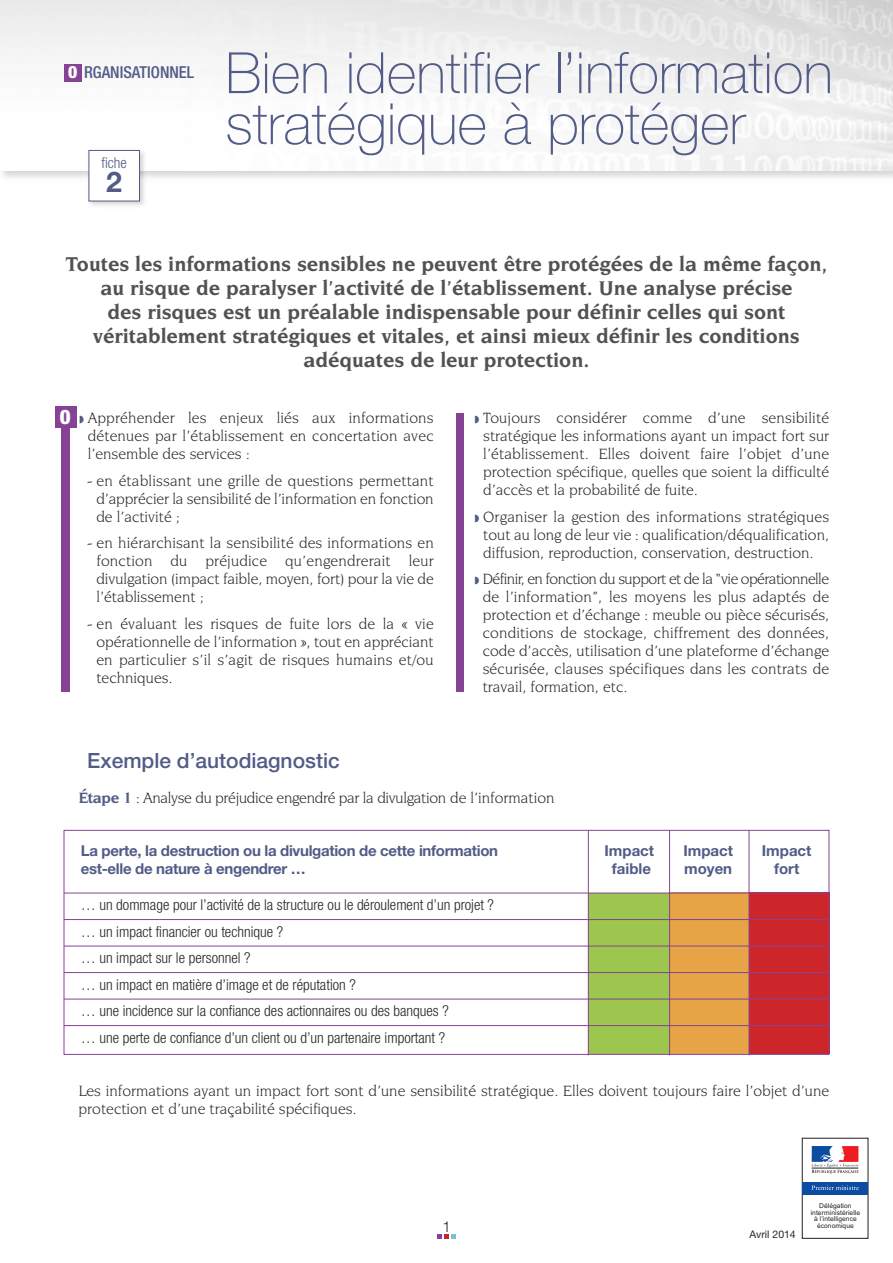
<style>
.page{position:relative;width:893px;height:1263px;background:#fff}
.page>*{position:absolute;margin:0;border:0;box-sizing:border-box;transform-origin:0 0}
.t1{font:100 57px/51px "Helvetica Neue";color:#525c86}
.t2{font:700 28.5px "Helvetica Neue";color:#525c86}
.t3{font:700 21px/24px "Novarese IT Cby BT";color:#525152;text-align:center}
.t4{font:500 21px "Helvetica Neue";color:#525c86}
.t5{font:900 condensed 19.5px "Helvetica Neue";color:#fff}
.t6{font:500 condensed 16.5px "Helvetica Neue";color:#525c86}
.t7{font:15.75px/18px "Novarese IT Cby BT";color:#272627;text-align:justify}
.t8{font:15.75px "Novarese IT Cby BT";letter-spacing:-.02em;color:#272627}
.t9{font:300 condensed 15px/26.5px "Helvetica Neue";color:#272627}
.t10{font:700 15px "Helvetica Neue";letter-spacing:-.02em;color:#525c86}
.t11{font:300 condensed 15px "Helvetica Neue";color:#525c86}
.t12{font:300 15px "Helvetica Neue";color:#272627}
.t13{font:10.5px "Helvetica Neue";color:#272627}
.t14{font:6.6px/6.6px "Arial";letter-spacing:.01em;color:#231f20;text-align:center}
.s1{font-weight:900;color:#fff}
.s2{color:#525c86}
.s3{font-weight:700;color:#525c86}
</style>
<div class="page">
<div style="left:749px;top:892px;width:80px;height:162px;background:#cc262b"></div>
<div style="left:670px;top:892px;width:79px;height:162px;background:#e6a446"></div>
<div style="left:589px;top:893px;width:80px;height:161px;background:#9dc64e"></div>
<img style="left:0;top:0;width:893px;height:170px">
<svg style="left:801px;top:1137px;width:68px;height:102px"></svg>
<div style="left:802px;top:1138px;width:66px;height:100px;background:#fff"></div>
<div style="left:802px;top:1182px;width:66px;height:12px;background:#0d4da1"></div>
<svg style="left:812px;top:1185px;width:47px;height:5px"></svg>
<svg style="left:811px;top:1146px;width:47px;height:28px"></svg>
<div style="left:456px;top:413px;width:8px;height:279px;background:#864295"></div>
<div style="left:61px;top:427px;width:9px;height:265px;background:#864295"></div>
<svg style="left:437px;top:1234px;width:18px;height:5px"></svg>
<div style="left:55px;top:407px;width:21px;height:21px;background:#864295"></div>
<img style="left:83px;top:145px;width:68px;height:61px">
<div style="left:89px;top:151px;width:50px;height:50px;background:#fff"></div>
<div style="left:89px;top:150px;width:51px;height:51px;border:1px solid #525c86"></div>
<div style="left:64px;top:64px;width:17px;height:17px;background:#864295"></div>
<div style="left:64px;top:830px;width:765px;height:224px;border:1px solid #864295"></div>
<hr style="left:64px;top:893px;width:765px;height:1px;background:#864295">
<hr style="left:64px;top:919px;width:765px;height:1px;background:#864295">
<hr style="left:64px;top:946px;width:765px;height:1px;background:#864295">
<hr style="left:64px;top:972px;width:765px;height:1px;background:#864295">
<hr style="left:64px;top:999px;width:765px;height:1px;background:#864295">
<hr style="left:64px;top:1025px;width:765px;height:1px;background:#864295">
<hr style="left:749px;top:830px;width:1px;height:225px;background:#864295">
<hr style="left:669px;top:830px;width:1px;height:225px;background:#864295">
<hr style="left:588px;top:830px;width:1px;height:225px;background:#864295">
<p class="t6" style="left:68px;top:66px;width:128px"><span class="s1">O</span> RGANISATIONNEL</p>
<p class="t11" style="left:101px;top:158px;width:27px">fiche</p>
<h2 class="t2" style="left:106px;top:172px;width:17px">2</h2>
<h1 class="t1" style="left:225px;top:53px;width:609px">Bien identifier l’information stratégique à protéger</h1>
<p class="t3" style="left:65px;top:253px;width:764px">Toutes les informations sensibles ne peuvent être protégées de la même façon, au risque de paralyser l’activité de l’établissement. Une analyse précise<br>des risques est un préalable indispensable pour définir celles qui sont véritablement stratégiques et vitales, et ainsi mieux définir les conditions adéquates de leur protection.</p>
<p class="t5" style="left:60px;top:410px;width:12px">O</p>
<p class="t7" style="left:88px;top:410px;width:347px;text-indent:-9px"><span class="s2">◗</span> Appréhender les enjeux liés aux informations détenues par l’établissement en concertation avec l’ensemble des services :</p>
<p class="t7" style="left:96px;top:473px;width:339px;text-indent:-9px">- en établissant une grille de questions permettant d’apprécier la sensibilité de l’information en fonction de l’activité ;</p>
<p class="t7" style="left:96px;top:535px;width:339px;text-indent:-9px">- en hiérarchisant la sensibilité des informations en fonction du préjudice qu’engendrerait leur divulgation (impact faible, moyen, fort) pour la vie de l’établissement ;</p>
<p class="t7" style="left:96px;top:616px;width:339px;text-indent:-9px">- en évaluant les risques de fuite lors de la « vie opérationnelle de l’information », tout en appréciant en particulier s’il s’agit de risques humains et/ou techniques.</p>
<p class="t7" style="left:483px;top:410px;width:347px;text-indent:-9px"><span class="s2">◗</span> Toujours considérer comme d’une sensibilité stratégique les informations ayant un impact fort sur l’établissement. Elles doivent faire l’objet d’une protection spécifique, quelles que soient la difficulté d’accès et la probabilité de fuite.</p>
<p class="t7" style="left:474px;top:509px;width:357px;text-align:center"><span class="s2">◗</span> Organiser la gestion des informations stratégiques tout au long de leur vie : qualification/déqualification, diffusion, reproduction, conservation, destruction.</p>
<p class="t7" style="left:483px;top:571px;width:348px;text-indent:-9px"><span class="s2">◗</span> Définir, en fonction du support et de la “vie opérationnelle de l’information”, les moyens les plus adaptés de protection et d’échange : meuble ou pièce sécurisés, conditions de stockage, chiffrement des données, code d’accès, utilisation d’une plateforme d’échange sécurisée, clauses spécifiques dans les contrats de travail, formation, etc.</p>
<h3 class="t4" style="left:87px;top:753px;width:254px">Exemple d’autodiagnostic</h3>
<p class="t8" style="left:79px;top:792px;width:477px"><span class="s3">Étape 1</span> : Analyse du préjudice engendré par la divulgation de l’information</p>
<p class="t10" style="left:81px;top:845px;width:419px">La perte, la destruction ou la divulgation de cette information</p>
<p class="t10" style="left:604px;top:845px;width:51px">Impact</p>
<p class="t10" style="left:683px;top:845px;width:51px">Impact</p>
<p class="t10" style="left:762px;top:845px;width:51px">Impact</p>
<p class="t10" style="left:81px;top:863px;width:226px">est-elle de nature à engendrer …</p>
<p class="t10" style="left:612px;top:863px;width:41px">faible</p>
<p class="t10" style="left:684px;top:863px;width:50px">moyen</p>
<p class="t10" style="left:774px;top:863px;width:27px">fort</p>
<p class="t9" style="left:81px;top:893px;width:415px">… un dommage pour l’activité de la structure ou le déroulement d’un projet ? … un impact financier ou technique ?<br>… un impact sur le personnel ?<br>… un impact en matière d’image et de réputation ?<br>… une incidence sur la confiance des actionnaires ou des banques ?<br>… une perte de confiance d’un client ou d’un partenaire important ?</p>
<p class="t7" style="left:79px;top:1082px;width:752px">Les informations ayant un impact fort sont d’une sensibilité stratégique. Elles doivent toujours faire l’objet d’une protection et d’une traçabilité spécifiques.</p>
<p class="t12" style="left:442px;top:1221px;width:10px">1</p>
<p class="t13" style="left:750px;top:1230px;width:48px">Avril 2014</p>
<p class="t14" style="left:811px;top:1203px;width:51px">Délégation interministérielle à l’intelligence économique</p>
</div>
